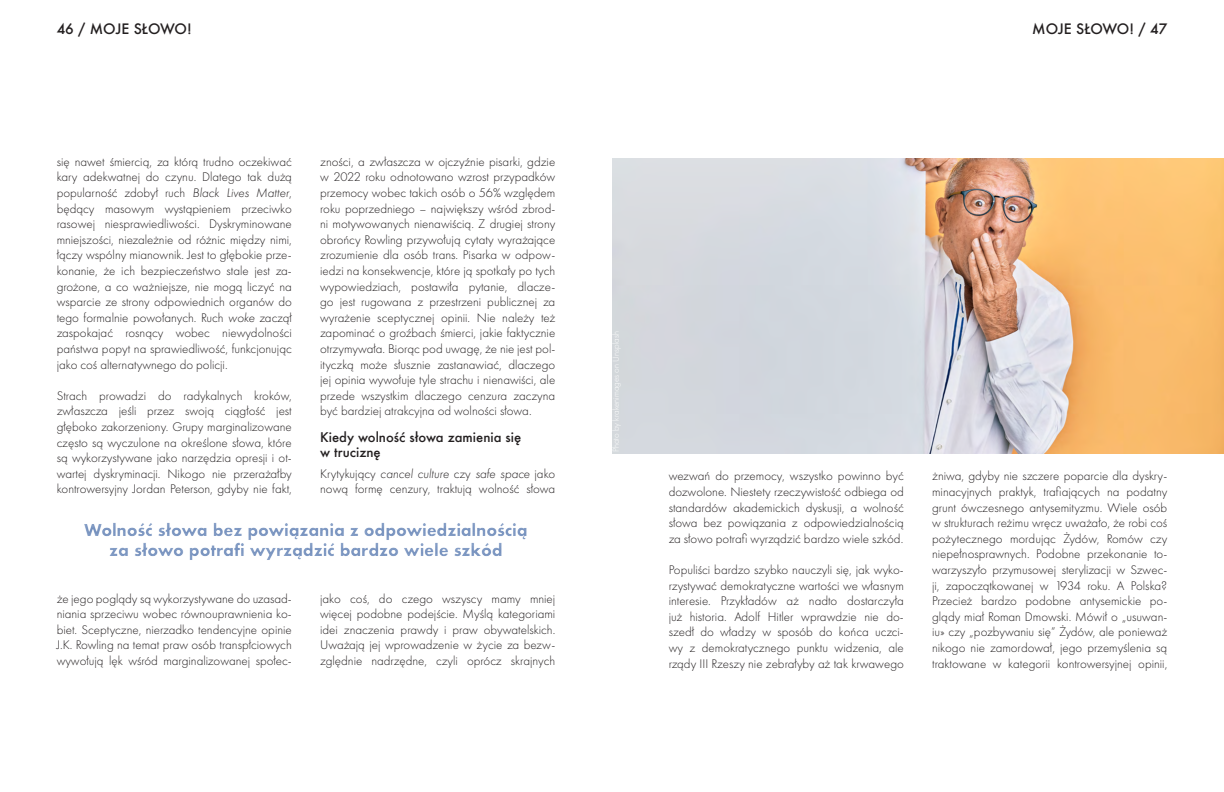
<style>
.page{position:relative;width:1224px;height:792px;background:#fff}
.page>*{position:absolute;margin:0;border:0;box-sizing:border-box;transform-origin:0 0}
.t1{font:700 16px/20px "Futura";letter-spacing:-.01em;color:#6784b5;text-align:center}
.t2{font:500 14px "Futura";color:#231f20}
.t3{font:300 13px/15.6px "Futura PT";color:#231f20;text-align:justify}
.t4{font:500 13px/15.6px "Futura";color:#231f20}
.s1{font-style:italic}
</style>
<div class="page">
<img style="left:612px;top:159px;width:612px;height:295px">
<p class="t2" style="left:57px;top:19px;width:137px">46 / MOJE SŁOWO!</p>
<p class="t2" style="left:1032px;top:19px;width:137px">MOJE SŁOWO! / 47</p>
<p class="t3" style="left:57px;top:154px;width:237px">się nawet śmiercią, za którą trudno oczekiwać kary adekwatnej do czynu. Dlatego tak dużą popularność zdobył ruch <span class="s1">Black Lives Matter</span>, będący masowym wystąpieniem przeciwko rasowej niesprawiedliwości. Dyskryminowane mniejszości, niezależnie od różnic między nimi, łączy wspólny mianownik. Jest to głębokie prze&shy;konanie, że ich bezpieczeństwo stale jest za&shy;grożone, a co ważniejsze, nie mogą liczyć na wsparcie ze strony odpowiednich organów do tego formalnie powołanych. Ruch <span class="s1">woke</span> zaczął zaspokajać rosnący wobec niewydolności państwa popyt na sprawiedliwość, funkcjonując jako coś alternatywnego do policji.</p>
<p class="t3" style="left:57px;top:388px;width:237px">Strach prowadzi do radykalnych kroków, zwłaszcza jeśli przez swoją ciągłość jest głęboko zakorzeniony. Grupy marginalizowane często są wyczulone na określone słowa, które są wykorzystywane jako narzędzia opresji i ot&shy;wartej dyskryminacji. Nikogo nie przerażałby kontrowersyjny Jordan Peterson, gdyby nie fakt,</p>
<p class="t3" style="left:320px;top:154px;width:237px">zności, a zwłaszcza w ojczyźnie pisarki, gdzie w 2022 roku odnotowano wzrost przypadków przemocy wobec takich osób o 56% względem roku poprzedniego – największy wśród zbrod&shy;ni motywowanych nienawiścią. Z drugiej strony obrońcy Rowling przywołują cytaty wyrażające zrozumienie dla osób trans. Pisarka w odpow&shy;iedzi na konsekwencje, które ją spotkały po tych wypowiedziach, postawiła pytanie, dlacze&shy;go jest rugowana z przestrzeni publicznej za wyrażenie sceptycznej opinii. Nie należy też zapominać o groźbach śmierci, jakie faktycznie otrzymywała. Biorąc pod uwagę, że nie jest pol&shy;ityczką może słusznie zastanawiać, dlaczego jej opinia wywołuje tyle strachu i nienawiści, ale przede wszystkim dlaczego cenzura zaczyna być bardziej atrakcyjna od wolności słowa.</p>
<p class="t4" style="left:320px;top:429px;width:203px">Kiedy wolność słowa zamienia się w truciznę</p>
<p class="t3" style="left:320px;top:466px;width:237px">Krytykujący <span class="s1">cancel culture</span> czy <span class="s1">safe space</span> jako nową formę cenzury, traktują wolność słowa</p>
<p class="t1" style="left:84px;top:520px;width:445px">Wolność słowa bez powiązania z odpowiedzialnością za słowo potrafi wyrządzić bardzo wiele szkód</p>
<p class="t3" style="left:57px;top:591px;width:237px">że jego poglądy są wykorzystywane do uzasad&shy;niania sprzeciwu wobec równouprawnienia ko&shy;biet. Sceptyczne, nierzadko tendencyjne opinie J.K. Rowling na temat praw osób transpłciowych wywołują lęk wśród marginalizowanej społec-</p>
<p class="t3" style="left:320px;top:591px;width:237px">jako coś, do czego wszyscy mamy mniej więcej podobne podejście. Myślą kategoriami idei znaczenia prawdy i praw obywatelskich.<br>Uważają jej wprowadzenie w życie za bezw&shy;zględnie nadrzędne, czyli oprócz skrajnych</p>
<p class="t3" style="left:669px;top:468px;width:237px">wezwań do przemocy, wszystko powinno być dozwolone. Niestety rzeczywistość odbiega od standardów akademickich dyskusji, a wolność słowa bez powiązania z odpowiedzialnością za słowo potrafi wyrządzić bardzo wiele szkód.</p>
<p class="t3" style="left:669px;top:562px;width:237px">Populiści bardzo szybko nauczyli się, jak wyko&shy;rzystywać demokratyczne wartości we własnym interesie. Przykładów aż nadto dostarczyła już historia. Adolf Hitler wprawdzie nie do&shy;szedł do władzy w sposób do końca uczci&shy;wy z demokratycznego punktu widzenia, ale rządy III Rzeszy nie zebrałyby aż tak krwawego</p>
<p class="t3" style="left:932px;top:468px;width:237px">żniwa, gdyby nie szczere poparcie dla dyskry&shy;minacyjnych praktyk, trafiających na podatny grunt ówczesnego antysemityzmu. Wiele osób w strukturach reżimu wręcz uważało, że robi coś pożytecznego mordując Żydów, Romów czy niepełnosprawnych. Podobne przekonanie to&shy;warzyszyło przymusowej sterylizacji w Szwec&shy;ji, zapoczątkowanej w 1934 roku. A Polska?<br>Przecież bardzo podobne antysemickie po&shy;glądy miał Roman Dmowski. Mówił o „usuwan&shy;iu» czy „pozbywaniu się” Żydów, ale ponieważ nikogo nie zamordował, jego przemyślenia są traktowane w kategorii kontrowersyjnej opinii,</p>
</div>
